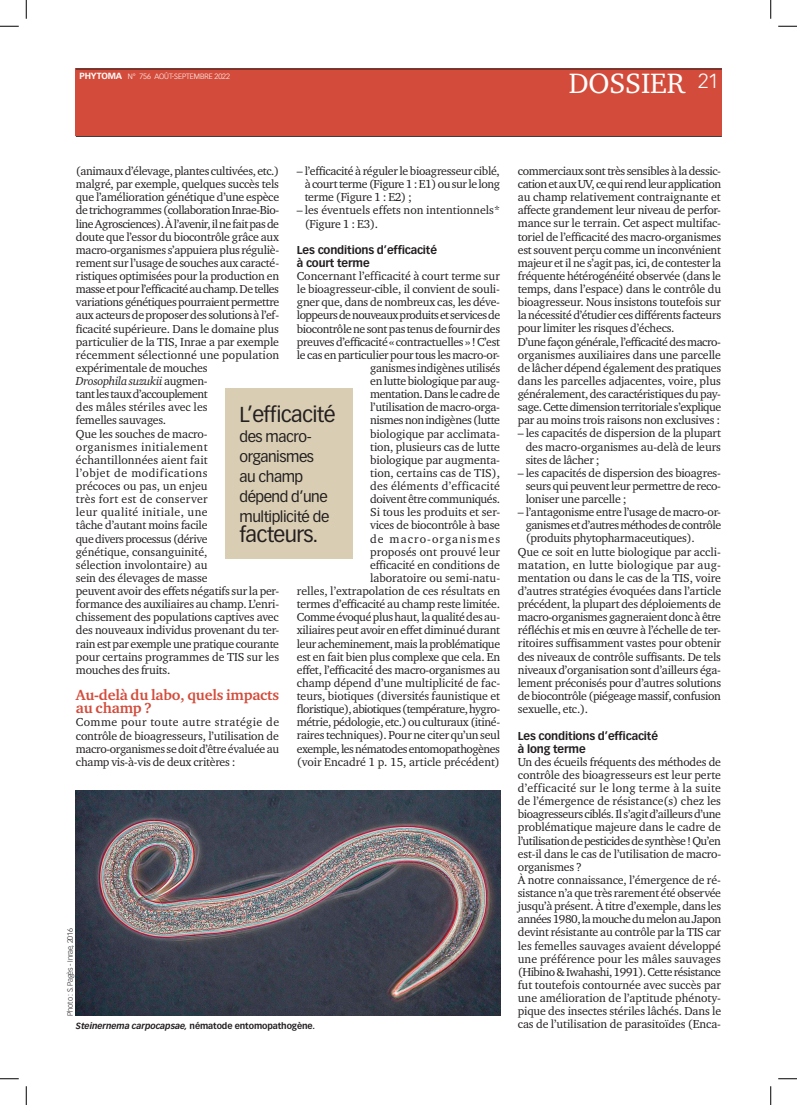
<style>
.page{position:relative;width:797px;height:1105px;background:#fff}
.page>*{position:absolute;margin:0;border:0;box-sizing:border-box;transform-origin:0 0}
.t1{font:28.75px "Charter ITC Std";letter-spacing:-.005em;color:#fff}
.t2{font:21.25px "Vectora LT Std";letter-spacing:-.03em;color:#231f20}
.t3{font:15px/20px "Vectora LT Std";letter-spacing:-.03em;color:#231f20}
.t4{font:700 15px/13.1px "Charter ITC Std";letter-spacing:-.01em;color:#d34c3b}
.t5{font:11.88px/13.1px "Charter ITC Std";letter-spacing:-.02em;color:#231f20;text-align:justify}
.t6{font:11.88px/13.1px "Charter ITC Std";color:#231f20}
.t7{font:11.88px "Charter ITC Std";letter-spacing:-.04em;color:#231f20}
.t8{font:11.88px "Charter ITC Std";letter-spacing:.02em;color:#231f20}
.t9{font:700 11.25px/13.1px "Vectora LT Std";letter-spacing:-.01em;color:#231f20}
.t10{font:700 8.75px "Vectora LT Std";letter-spacing:-.01em;color:#231f20}
.t11{font:300 7.5px "Vectora LT Std";letter-spacing:-.01em;color:#fff}
.t12{font:300 7.5px "Vectora LT Std";letter-spacing:-.025em;color:#231f20}
.s1{font-weight:700;font-size:8.75px}
.s2{font-style:italic}
</style>
<div class="page">
<hr style="left:76px;top:136px;width:646px;height:1px;background:#231f20">
<div style="left:76px;top:69px;width:646px;height:67px;background:#d34c3b"></div>
<hr style="left:76px;top:69px;width:646px;height:1px;background:#231f20">
<img style="left:76px;top:790px;width:424px;height:226px">
<div style="left:225px;top:388px;width:127px;height:170px;background:#d9ceb3"></div>
<svg style="left:0;top:25px;width:19px;height:2px"></svg>
<svg style="left:778px;top:25px;width:19px;height:2px"></svg>
<svg style="left:0;top:1078px;width:19px;height:1px"></svg>
<svg style="left:778px;top:1078px;width:19px;height:1px"></svg>
<svg style="left:25px;top:0;width:2px;height:19px"></svg>
<svg style="left:25px;top:1086px;width:2px;height:19px"></svg>
<svg style="left:770px;top:0;width:1px;height:19px"></svg>
<svg style="left:770px;top:1086px;width:1px;height:19px"></svg>
<p class="t11" style="left:79px;top:72px;width:152px"><span class="s1">Phytoma</span> N° 756 AOÛT-SEPTEMBRE 2022</p>
<p class="t1" style="left:569px;top:65px;width:151px">Dossier <sup>21</sup></p>
<p class="t5" style="left:305px;top:164px;width:197px;text-indent:-8px">– l’efficacité à réguler le bioagresseur ciblé, à court terme (Figure 1 : E1) ou sur le long terme (Figure 1 : E2) ;</p>
<p class="t6" style="left:305px;top:204px;width:197px;text-indent:-8px">– les éventuels effets non intentionnels* (Figure 1 : E3).</p>
<p class="t9" style="left:297px;top:243px;width:142px">Les conditions d’efficacité à court terme</p>
<p class="t5" style="left:297px;top:269px;width:205px;text-align:right">Concernant l’efficacité à court terme sur le bioagresseur-cible, il convient de souli&shy;gner que, dans de nombreux cas, les déve&shy;loppeurs de nouveaux produits et services de biocontrôle ne sont pas tenus de fournir des preuves d’efficacité « contractuelles » ! C’est le cas en particulier pour tous les macro-or&shy;ganismes indigènes utilisés<br>en lutte biologique par aug-<br>mentation. Dans le cadre de<br>l’utilisation de macro-orga-<br>nismes non indigènes (lutte<br>biologique par acclimata-<br>tion, plusieurs cas de lutte<br>biologique par augmenta-<br>tion, certains cas de TIS),<br>des éléments d’efficacité<br>doivent être communiqués.<br>Si tous les produits et ser-<br>vices de biocontrôle à base<br>de macro-organismes<br>proposés ont prouvé leur<br>efficacité en conditions de<br>laboratoire ou semi-natu-<br>relles, l’extrapolation de ces résultats en termes d’efficacité au champ reste limitée.<br>Comme évoqué plus haut, la qualité des au&shy;xiliaires peut avoir en effet diminué durant leur acheminement, mais la problématique est en fait bien plus complexe que cela. En effet, l’efficacité des macro-organismes au champ dépend d’une multiplicité de fac&shy;teurs, biotiques (diversités faunistique et floristique), abiotiques (température, hygro&shy;métrie, pédologie, etc.) ou culturaux (itiné&shy;raires techniques). Pour ne citer qu’un seul exemple, les nématodes entomopathogènes (voir Encadré 1 p. 15, article précédent)</p>
<p class="t5" style="left:76px;top:164px;width:205px;text-align:left">(animaux d’élevage, plantes cultivées, etc.) malgré, par exemple, quelques succès tels que l’amélioration génétique d’une espèce de trichogrammes (collaboration Inrae-Bio&shy;line Agrosciences). À l’avenir, il ne fait pas de doute que l’essor du biocontrôle grâce aux macro-organismes s’appuiera plus réguliè&shy;rement sur l’usage de souches aux caracté&shy;ristiques optimisées pour la production en masse et pour l’efficacité au champ. De telles variations génétiques pourraient permettre aux acteurs de proposer des solutions à l’ef&shy;ficacité supérieure. Dans le domaine plus particulier de la TIS , Inrae a par exemple récemment sélectionné une population expérimentale de mouches<br><span class="s2">Drosophila suzukii</span> augmen-<br>tant les taux d’accouplement<br>des mâles stériles avec les<br>femelles sauvages.<br>Que les souches de macro-<br>organismes initialement échantillonnées aient fait<br>l’objet de modifications<br>précoces ou pas, un enjeu<br>très fort est de conserver<br>leur qualité initiale, une<br>tâche d’autant moins facile<br>que divers processus (dérive<br>génétique, consanguinité,<br>sélection involontaire) au<br>sein des élevages de masse<br>peuvent avoir des effets négatifs sur la per&shy;formance des auxiliaires au champ. L’enri&shy;chissement des populations captives avec des nouveaux individus provenant du ter&shy;rain est par exemple une pratique courante pour certains programmes de TIS sur les mouches des fruits.</p>
<p class="t4" style="left:76px;top:688px;width:205px">Au-delà du labo, quels impacts au champ ?</p>
<p class="t5" style="left:76px;top:716px;width:205px">Comme pour toute autre stratégie de contrôle de bioagresseurs, l’utilisation de macro-organismes se doit d’être évaluée au champ vis-à-vis de deux critères :</p>
<p class="t2" style="left:239px;top:402px;width:98px">L’efficacité</p>
<p class="t3" style="left:239px;top:426px;width:91px">des macro&shy;organismes au champ dépend d’une multiplicité de</p>
<p class="t2" style="left:239px;top:522px;width:80px">facteurs.</p>
<p class="t12" style="left:66px;top:1016px;width:89px;rotate:-90deg">PHOTO : S. PAGÈS - INRAE, 2016</p>
<p class="t10" style="left:76px;top:1020px;width:240px"><span class="s2">Steinernema carpocapsae,</span> nématode entomopathogène.</p>
<p class="t5" style="left:518px;top:164px;width:205px;text-align:left">commerciaux sont très sensibles à la dessic&shy;cation et aux UV, ce qui rend leur application au champ relativement contraignante et affecte grandement leur niveau de perfor&shy;mance sur le terrain. Cet aspect multifac&shy;toriel de l’efficacité des macro-organismes est souvent perçu comme un inconvénient majeur et il ne s’agit pas, ici, de contester la fréquente hétérogénéité observée (dans le temps, dans l’espace) dans le contrôle du bioagresseur. Nous insistons toutefois sur la nécessité d’étudier ces différents facteurs pour limiter les risques d’échecs.<br>D’une façon générale, l’efficacité des macro&shy;organismes auxiliaires dans une parcelle de lâcher dépend également des pratiques dans les parcelles adjacentes, voire, plus généralement, des caractéristiques du pay&shy;sage. Cette dimension territoriale s’explique par au moins trois raisons non exclusives :</p>
<p class="t5" style="left:525px;top:427px;width:197px;text-indent:-8px">– les capacités de dispersion de la plupart des macro-organismes au-delà de leurs sites de lâcher ;</p>
<p class="t5" style="left:525px;top:466px;width:197px;text-indent:-8px">– les capacités de dispersion des bioagres&shy;seurs qui peuvent leur permettre de reco&shy;loniser une parcelle ;</p>
<p class="t5" style="left:518px;top:505px;width:205px">– l’antagonisme entre l’usage de macro-or-</p>
<p class="t7" style="left:525px;top:518px;width:197px">ganismes et d’autres méthodes de contrôle</p>
<p class="t5" style="left:525px;top:532px;width:170px">(produits phytopharmaceutiques).</p>
<p class="t6" style="left:518px;top:545px;width:205px">Que ce soit en lutte biologique par accli-</p>
<p class="t8" style="left:518px;top:557px;width:205px">matation, en lutte biologique par aug-</p>
<p class="t5" style="left:518px;top:571px;width:205px">mentation ou dans le cas de la TIS , voire</p>
<p class="t5" style="left:518px;top:584px;width:205px">d’autres stratégies évoquées dans l’article</p>
<p class="t5" style="left:518px;top:597px;width:205px">précédent, la plupart des déploiements de</p>
<p class="t5" style="left:518px;top:610px;width:205px">macro-organismes gagneraient donc à être</p>
<p class="t5" style="left:518px;top:623px;width:205px">réfléchis et mis en œuvre à l’échelle de ter-</p>
<p class="t5" style="left:518px;top:637px;width:205px">ritoires suffisamment vastes pour obtenir</p>
<p class="t5" style="left:518px;top:650px;width:205px">des niveaux de contrôle suffisants. De tels</p>
<p class="t5" style="left:518px;top:663px;width:205px">niveaux d’organisation sont d’ailleurs éga-</p>
<p class="t5" style="left:518px;top:676px;width:205px">lement préconisés pour d’autres solutions</p>
<p class="t5" style="left:518px;top:689px;width:205px">de biocontrôle (piégeage massif, confusion</p>
<p class="t5" style="left:518px;top:702px;width:72px">sexuelle, etc.).</p>
<p class="t9" style="left:518px;top:729px;width:142px">Les conditions d’efficacité à long terme</p>
<p class="t5" style="left:518px;top:755px;width:205px;text-align:left">Un des écueils fréquents des méthodes de contrôle des bioagresseurs est leur perte d’efficacité sur le long terme à la suite de l’émergence de résistance(s) chez les bioagresseurs ciblés. Il s’agit d’ailleurs d’une problématique majeure dans le cadre de l’utilisation de pesticides de synthèse ! Qu’en est-il dans le cas de l’utilisation de macro&shy;organismes ?<br>À notre connaissance, l’émergence de ré&shy;sistance n’a que très rarement été observée jusqu’à présent. À titre d’exemple, dans les années 1980, la mouche du melon au Japon devint résistante au contrôle par la TIS car les femelles sauvages avaient développé une préférence pour les mâles sauvages (Hibino &amp; Iwahashi, 1991). Cette résistance fut toutefois contournée avec succès par une amélioration de l’aptitude phénoty&shy;pique des insectes stériles lâchés. Dans le cas de l’utilisation de parasitoïdes (Enca-</p>
</div>
